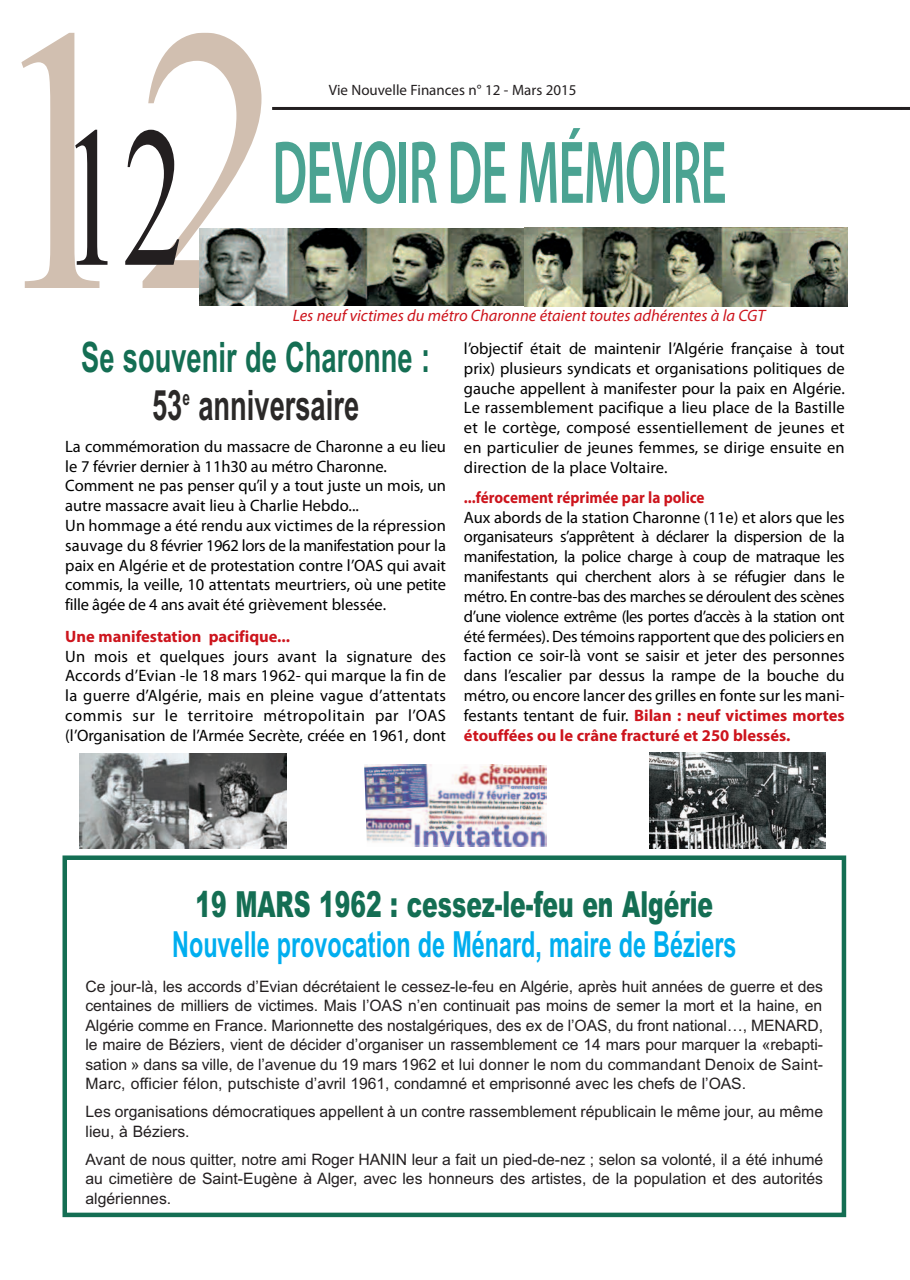
<style>
.page{position:relative;width:910px;height:1280px;background:#fff}
.page>*{position:absolute;margin:0;border:0;box-sizing:border-box;transform-origin:0 0}
.t1{font:199.8px "Times New Roman";color:#231f20;scale:.62 1}
.t2{font:600 90px "Myriad Pro";letter-spacing:-.02em;color:#4ba392;scale:.57 1}
.t3{font:700 42px/48px "Arial";color:#146e53;text-align:center;scale:.65 1}
.t4{font:700 36px "Arial";color:#00aeef;scale:.65 1}
.t5{font:900 36px "Arial";color:#146e53;scale:.65 1}
.t6{font:16.5px/19.8px "Myriad Pro";color:#000;text-align:justify}
.t7{font:italic 16.5px "Myriad Pro";color:#cd151d}
.t8{font:700 16.5px "Myriad Pro";color:#cd151d;scale:.92 1}
.t9{font:700 16.5px "Myriad Pro";color:#cd151d}
.t10{font:15.75px/19.5px "Arial";color:#231f20;text-align:justify}
.t11{font:15px "Myriad Pro";color:#231f20}
.s1{color:#2b2928}
.s2{font-weight:700;color:#cd151d}
</style>
<div class="page">
<hr style="left:272px;top:107px;width:629px;height:3px;background:#231f20">
<svg style="left:901px;top:107px;width:9px;height:3px"></svg>
<div style="left:63px;top:855px;width:783px;height:362px;border:4px solid #146e53"></div>
<img style="left:525px;top:228px;width:323px;height:79px">
<img style="left:364px;top:764px;width:183px;height:83px">
<img style="left:650px;top:753px;width:175px;height:96px">
<img style="left:80px;top:754px;width:207px;height:95px">
<svg style="left:21px;top:33px;width:241px;height:255px"></svg>
<img style="left:199px;top:228px;width:324px;height:77px">
<h1 class="t1" style="left:61px;top:79px;width:201px">12</h1>
<p class="t11" style="left:329px;top:85px;width:249px">Vie Nouvelle Finances n° 12 - Mars 2015</p>
<h2 class="t2" style="left:272px;top:139px;width:799px">DEVOIR DE MÉMOIRE</h2>
<p class="t7" style="left:293px;top:309px;width:474px">Les neuf victimes du métro Charonne étaient toutes adhérentes à la CGT</p>
<h3 class="t3" style="left:81px;top:334px;width:538px">Se souvenir de Charonne :<br><span class="s1">53</span><sup>e</sup> <span class="s1">anniversaire</span></h3>
<p class="t6" style="left:65px;top:438px;width:382px;text-align:left">La commémoration du massacre de Charonne a eu lieu le 7 février dernier à 11h30 au métro Charonne.<br>Comment ne pas penser qu’il y a tout juste un mois, un autre massacre avait lieu à Charlie Hebdo...<br>Un hommage a été rendu aux victimes de la répression sauvage du 8 février 1962 lors de la manifestation pour la paix en Algérie et de protestation contre l’OAS qui avait commis, la veille, 10 attentats meurtriers, où une petite fille âgée de 4 ans avait été grièvement blessée.</p>
<p class="t9" style="left:65px;top:630px;width:226px">Une manifestation pacifique...</p>
<p class="t6" style="left:65px;top:647px;width:382px">Un mois et quelques jours avant la signature des Accords d’Evian -le 18 mars 1962- qui marque la fin de la guerre d’Algérie, mais en pleine vague d’attentats commis sur le territoire métropolitain par l’OAS (l’Organisation de l’Armée Secrète, créée en 1961, dont</p>
<p class="t6" style="left:464px;top:340px;width:382px">l’objectif était de maintenir l’Algérie française à tout prix) plusieurs syndicats et organisations politiques de gauche appellent à manifester pour la paix en Algérie.<br>Le rassemblement pacifique a lieu place de la Bastille et le cortège, composé essentiellement de jeunes et en particulier de jeunes femmes, se dirige ensuite en direction de la place Voltaire.</p>
<p class="t8" style="left:464px;top:491px;width:263px">...férocement réprimée par la police</p>
<p class="t6" style="left:464px;top:509px;width:382px">Aux abords de la station Charonne (11e) et alors que les organisateurs s’apprêtent à déclarer la dispersion de la manifestation, la police charge à coup de matraque les manifestants qui cherchent alors à se réfugier dans le métro. En contre-bas des marches se déroulent des scènes d’une violence extrême (les portes d’accès à la station ont été fermées). Des témoins rapportent que des policiers en faction ce soir-là vont se saisir et jeter des personnes dans l’escalier par dessus la rampe de la bouche du métro, ou encore lancer des grilles en fonte sur les mani&shy;festants tentant de fuir. <span class="s2">Bilan : neuf victimes mortes étouffées ou le crâne fracturé et 250 blessés.</span></p>
<h3 class="t5" style="left:196px;top:883px;width:798px">19 MARS 1962 : cessez-le-feu en Algérie</h3>
<h3 class="t4" style="left:172px;top:923px;width:870px">Nouvelle provocation de Ménard, maire de Béziers</h3>
<p class="t10" style="left:86px;top:976px;width:739px">Ce jour-là, les accords d’Evian décrétaient le cessez-le-feu en Algérie, après huit années de guerre et des centaines de milliers de victimes. Mais l’OAS n’en continuait pas moins de semer la mort et la haine, en Algérie comme en France. Marionnette des nostalgériques, des ex de l’OAS, du front national…, MENARD, le maire de Béziers, vient de décider d’organiser un rassemblement ce 14 mars pour marquer la «rebapti&shy;sation » dans sa ville, de l’avenue du 19 mars 1962 et lui donner le nom du commandant Denoix de Saint-Marc, officier félon, putschiste d’avril 1961, condamné et emprisonné avec les chefs de l’OAS.</p>
<p class="t10" style="left:86px;top:1102px;width:739px">Les organisations démocratiques appellent à un contre rassemblement républicain le même jour, au même lieu, à Béziers.</p>
<p class="t10" style="left:86px;top:1149px;width:739px">Avant de nous quitter, notre ami Roger HANIN leur a fait un pied-de-nez ; selon sa volonté, il a été inhumé au cimetière de Saint-Eugène à Alger, avec les honneurs des artistes, de la population et des autorités algériennes.</p>
</div>
